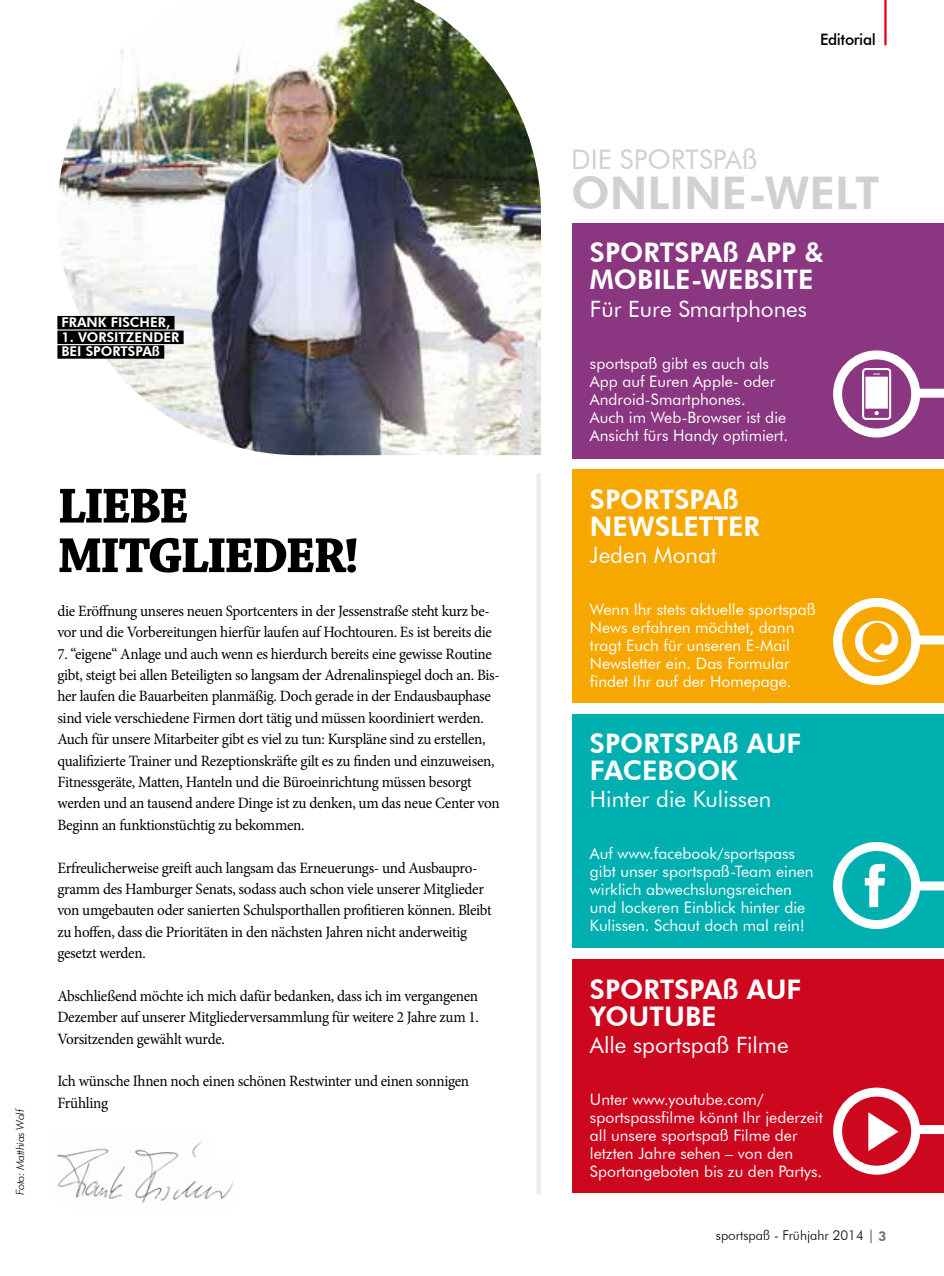
<style>
.page{position:relative;width:944px;height:1276px;background:#fff}
.page>*{position:absolute;margin:0;border:0;box-sizing:border-box;transform-origin:0 0}
.t1{font:700 51.75px/49.5px "Chaparral Pro";letter-spacing:-.045em;color:#000}
.t2{font:800 45px "Futura BT";color:#d0d1d2}
.t3{font:800 27px/27px "Futura BT";color:#fff}
.t4{font:27px "Futura BT";color:#d0d1d2}
.t5{font:22.5px "Futura BT";color:#fff}
.t6{font:15.75px/21.4px "Minion Pro";letter-spacing:-.02em;color:#000;scale:.96 1}
.t7{font:15.75px/18px "Futura BT";color:#fff}
.t8{font:500 15.75px "Futura BT";letter-spacing:-.025em;color:#000}
.t9{font:800 13.5px/14.6px "Futura BT";color:#fff}
.t10{font:300 13.5px "Futura BT";color:#000}
.t11{font:italic 300 11.25px "Futura BT";letter-spacing:-.025em;color:#000}
.s1{font-weight:800;color:#707172}
</style>
<div class="page">
<div style="left:536px;top:474px;width:5px;height:720px;background:#eceded"></div>
<img style="left:56px;top:1142px;width:177px;height:61px">
<hr style="left:884px;top:0;width:3px;height:45px;background:#e2001a">
<img style="left:57px;top:0;width:484px;height:455px">
<div style="left:57px;top:316px;width:118px;height:13px;background:#000"></div>
<div style="left:57px;top:330px;width:127px;height:14px;background:#000"></div>
<div style="left:57px;top:345px;width:107px;height:14px;background:#000"></div>
<div style="left:573px;top:469px;width:371px;height:234px;background:#f7a800"></div>
<div style="left:573px;top:714px;width:371px;height:234px;background:#00afb0"></div>
<div style="left:573px;top:959px;width:371px;height:234px;background:#cd071e"></div>
<div style="left:833px;top:598px;width:87px;height:87px;border:9px solid #fff;border-radius:50%"></div>
<svg style="left:855px;top:621px;width:44px;height:41px"></svg>
<div style="left:833px;top:842px;width:87px;height:87px;border:9px solid #fff;border-radius:50%"></div>
<svg style="left:865px;top:864px;width:20px;height:43px"></svg>
<div style="left:833px;top:1087px;width:87px;height:87px;border:9px solid #fff;border-radius:50%"></div>
<svg style="left:868px;top:1112px;width:30px;height:39px"></svg>
<div style="left:915px;top:635px;width:29px;height:9px;background:#fff"></div>
<div style="left:915px;top:881px;width:29px;height:9px;background:#fff"></div>
<div style="left:915px;top:1125px;width:29px;height:9px;background:#fff"></div>
<div style="left:573px;top:223px;width:371px;height:236px;background:#8a3680"></div>
<div style="left:833px;top:350px;width:87px;height:87px;border:9px solid #fff;border-radius:50%"></div>
<svg style="left:862px;top:368px;width:29px;height:52px"></svg>
<div style="left:868px;top:385px;width:16px;height:15px;background:#fff"></div>
<div style="left:915px;top:389px;width:29px;height:9px;background:#fff"></div>
<p class="t9" style="left:62px;top:315px;width:110px">FRANK FISCHER,</p>
<p class="t9" style="left:62px;top:329px;width:119px">1. VORSITZENDER<br>BEI SPORTSPA</p>
<p class="t9" style="left:152px;top:344px;width:10px">ß</p>
<p class="t11" style="left:13px;top:1195px;width:88px;rotate:-90deg">Foto: Matthias Wolf</p>
<h1 class="t1" style="left:57px;top:483px;width:304px">LIEBE<br>MITGLIEDER!</h1>
<p class="t6" style="left:57px;top:600px;width:454px">die Eröffnung unseres neuen Sportcenters in der Jessenstraße steht kurz be&shy;vor und die Vorbereitungen hierfür laufen auf Hochtouren. Es ist bereits die</p>
<p class="t6" style="left:57px;top:643px;width:462px">7. “eigene“ Anlage und auch wenn es hierdurch bereits eine gewisse Routine gibt, steigt bei allen Beteiligten so langsam der Adrenalinspiegel doch an. Bis&shy;her laufen die Bauarbeiten planmäßig. Doch gerade in der Endausbauphase sind viele verschiedene Firmen dort tätig und müssen koordiniert werden.<br>Auch für unsere Mitarbeiter gibt es viel zu tun: Kurspläne sind zu erstellen, qualifizierte Trainer und Rezeptionskräfte gilt es zu finden und einzuweisen, Fitnessgeräte, Matten, Hanteln und die Büroeinrichtung müssen besorgt werden und an tausend andere Dinge ist zu denken, um das neue Center von Beginn an funktionstüchtig zu bekommen.</p>
<p class="t6" style="left:57px;top:857px;width:454px">Erfreulicherweise greift auch langsam das Erneuerungs- und Ausbaupro&shy;gramm des Hamburger Senats, sodass auch schon viele unserer Mitglieder von umgebauten oder sanierten Schulsporthallen profitieren können. Bleibt zu hoffen, dass die Prioritäten in den nächsten Jahren nicht anderweitig gesetzt werden.</p>
<p class="t6" style="left:57px;top:985px;width:441px;text-align:justify">Abschließend möchte ich mich dafür bedanken, dass ich im vergangenen Dezember auf unserer Mitgliederversammlung für weitere 2 Jahre zum 1.<br>Vorsitzenden gewählt wurde.</p>
<p class="t6" style="left:57px;top:1070px;width:430px">Ich wünsche Ihnen noch einen schönen Restwinter und einen sonnigen<br>Frühling</p>
<p class="t8" style="left:820px;top:30px;width:57px">Editorial</p>
<h3 class="t4" style="left:571px;top:143px;width:188px">DIE Sportspaß</h3>
<h2 class="t2" style="left:571px;top:166px;width:30px">ONLINE</h2>
<h2 class="t2" style="left:748px;top:166px;width:85px">-WELT</h2>
<h3 class="t3" style="left:590px;top:239px;width:175px">SPORTSPAß APP</h3>
<h3 class="t3" style="left:590px;top:239px;width:235px;text-indent:215px">&amp;<br>MOBILE-WEBSITE</h3>
<h3 class="t5" style="left:590px;top:295px;width:219px">Für Eure Smartphones</h3>
<p class="t7" style="left:590px;top:354px;width:200px">sportspaß gibt es auch als<br>App auf Euren Apple- oder<br>Android-Smartphones.<br>Auch im Web-Browser ist die<br>Ansicht fürs Handy optimiert.</p>
<h3 class="t3" style="left:590px;top:486px;width:171px">SPORTSPAß<br>N EWSLETTER</h3>
<h3 class="t5" style="left:590px;top:542px;width:128px">Jeden Monat</h3>
<p class="t7" style="left:590px;top:600px;width:227px">Wenn I hr stets aktuelle sportspaß<br>N ews erfahren möchtet, dann tragt Euch für unseren E -Mail<br>Newsletter ein. Das Formular findet I hr auf der Homepage.</p>
<h3 class="t3" style="left:590px;top:730px;width:213px">SPORTSPAß AU F<br>FACEBOOK</h3>
<h3 class="t5" style="left:590px;top:786px;width:183px">H inter die Kulissen</h3>
<p class="t7" style="left:590px;top:844px;width:225px">Auf www.facebook/sportspass gibt unser sportspaß-Team einen wirklich abwechslungsreichen und lockeren Einblick hinter die<br>Kulissen. Schaut doch mal rein!</p>
<h3 class="t3" style="left:590px;top:975px;width:207px">SPORTSPAß AUF<br>YOUTUBE</h3>
<h3 class="t5" style="left:590px;top:1031px;width:200px">Alle sportspaß Filme</h3>
<p class="t7" style="left:590px;top:1090px;width:234px">U nter www.youtube.com/ sportspassfilme könnt I hr jederzeit all unsere sportspaß Filme der letzten Jahre sehen – von den<br>Sportangeboten bis zu den Partys.</p>
<p class="t10" style="left:716px;top:1226px;width:172px">sportspaß - Frühjahr 2014 | <span class="s1">3</span></p>
</div>
